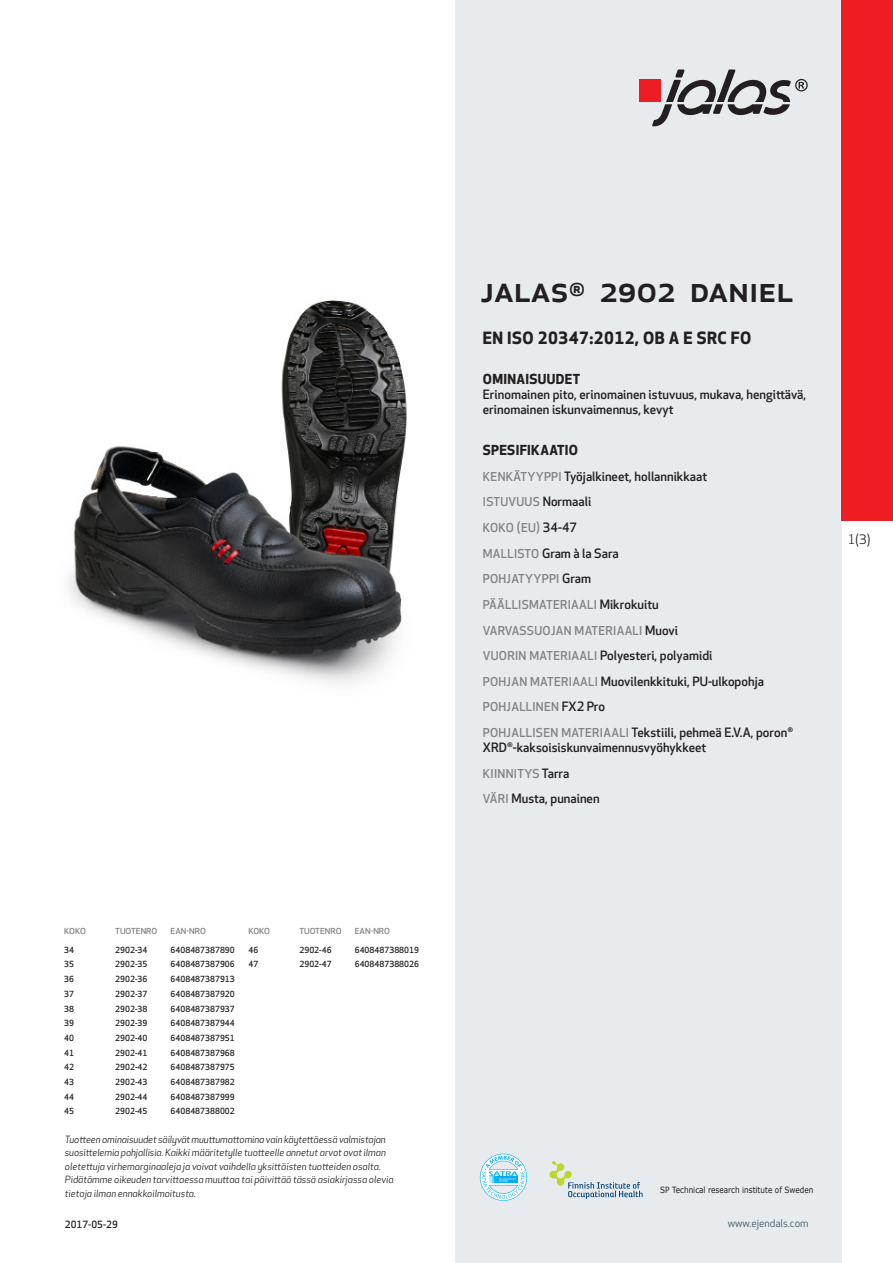
<style>
.page{position:relative;width:893px;height:1263px;background:#fff}
.page>*{position:absolute;margin:0;border:0;box-sizing:border-box;transform-origin:0 0}
.prodname{font:500 36px "Apex New";color:#231f20}
.Funktion_body{font:700 16.5px "Apex New";letter-spacing:.025em;color:#231f20}
.Funktion_body-2{font:700 13.5px "Apex New";letter-spacing:.025em;color:#231f20}
.t1{font:12.75px "Apex New";color:#231f20}
.Funktion_body-3{font:500 12.6px/15px "Apex New";color:#231f20}
.Funktion_body-4{font:500 12px "Apex New";letter-spacing:.025em;color:#808285}
.t2{font:10.5px "Apex New";color:#405968}
.t3{font:italic 9.75px/13.5px "Apex New";color:#231f20}
.Sidfot_datum{font:500 9.75px "Apex New";color:#231f20}
.t4{font:8.55px "Verdana";color:#231f20;scale:.85 1}
.ArticleTable_body{font:500 8.25px "Apex New";color:#231f20}
.ArticeTable_header{font:500 8.1px "Apex New";color:#808285;scale:1.06 1}
.s1{font-size:12px;color:#808285}
.s2{font-size:12.6px;color:#231f20}
</style>
<div class="page">
<div style="left:455px;top:0;width:387px;height:1263px;background:#e8ebee"></div>
<svg style="left:549px;top:1161px;width:94px;height:38px"></svg>
<svg style="left:480px;top:1154px;width:47px;height:47px"></svg>
<div style="left:639px;top:80px;width:22px;height:22px;background:#ee1d23"></div>
<svg style="left:652px;top:70px;width:156px;height:56px"></svg>
<div style="left:842px;top:0;width:51px;height:520px;background:#ee1d23"></div>
<img style="left:68px;top:300px;width:339px;height:383px">
<p class="ArticeTable_header" style="left:64px;top:925px;width:22px">KOKO</p>
<p class="ArticeTable_header" style="left:115px;top:925px;width:41px">TUOTENRO</p>
<p class="ArticeTable_header" style="left:171px;top:925px;width:35px">EAN-NRO</p>
<p class="ArticleTable_body" style="left:64px;top:944px;width:11px">34</p>
<p class="ArticleTable_body" style="left:115px;top:944px;width:34px">2902-34</p>
<p class="ArticleTable_body" style="left:171px;top:944px;width:66px">6408487387890</p>
<p class="ArticleTable_body" style="left:64px;top:959px;width:11px">35</p>
<p class="ArticleTable_body" style="left:115px;top:959px;width:34px">2902-35</p>
<p class="ArticleTable_body" style="left:171px;top:959px;width:66px">6408487387906</p>
<p class="ArticleTable_body" style="left:64px;top:973px;width:11px">36</p>
<p class="ArticleTable_body" style="left:115px;top:973px;width:34px">2902-36</p>
<p class="ArticleTable_body" style="left:171px;top:973px;width:66px">6408487387913</p>
<p class="ArticleTable_body" style="left:64px;top:988px;width:11px">37</p>
<p class="ArticleTable_body" style="left:115px;top:988px;width:34px">2902-37</p>
<p class="ArticleTable_body" style="left:171px;top:988px;width:66px">6408487387920</p>
<p class="ArticleTable_body" style="left:64px;top:1003px;width:11px">38</p>
<p class="ArticleTable_body" style="left:115px;top:1003px;width:34px">2902-38</p>
<p class="ArticleTable_body" style="left:171px;top:1003px;width:66px">6408487387937</p>
<p class="ArticleTable_body" style="left:64px;top:1018px;width:11px">39</p>
<p class="ArticleTable_body" style="left:115px;top:1018px;width:34px">2902-39</p>
<p class="ArticleTable_body" style="left:171px;top:1018px;width:66px">6408487387944</p>
<p class="ArticleTable_body" style="left:64px;top:1032px;width:11px">40</p>
<p class="ArticleTable_body" style="left:115px;top:1032px;width:34px">2902-40</p>
<p class="ArticleTable_body" style="left:171px;top:1032px;width:66px">6408487387951</p>
<p class="ArticleTable_body" style="left:64px;top:1047px;width:11px">41</p>
<p class="ArticleTable_body" style="left:115px;top:1047px;width:34px">2902-41</p>
<p class="ArticleTable_body" style="left:171px;top:1047px;width:66px">6408487387968</p>
<p class="ArticleTable_body" style="left:64px;top:1062px;width:11px">42</p>
<p class="ArticleTable_body" style="left:115px;top:1062px;width:34px">2902-42</p>
<p class="ArticleTable_body" style="left:171px;top:1062px;width:66px">6408487387975</p>
<p class="ArticleTable_body" style="left:64px;top:1076px;width:11px">43</p>
<p class="ArticleTable_body" style="left:115px;top:1076px;width:34px">2902-43</p>
<p class="ArticleTable_body" style="left:171px;top:1076px;width:66px">6408487387982</p>
<p class="ArticleTable_body" style="left:64px;top:1091px;width:11px">44</p>
<p class="ArticleTable_body" style="left:115px;top:1091px;width:34px">2902-44</p>
<p class="ArticleTable_body" style="left:171px;top:1091px;width:66px">6408487387999</p>
<p class="ArticleTable_body" style="left:64px;top:1106px;width:11px">45</p>
<p class="ArticleTable_body" style="left:115px;top:1106px;width:34px">2902-45</p>
<p class="ArticleTable_body" style="left:171px;top:1106px;width:66px">6408487388002</p>
<p class="ArticeTable_header" style="left:248px;top:925px;width:22px">KOKO</p>
<p class="ArticeTable_header" style="left:299px;top:925px;width:41px">TUOTENRO</p>
<p class="ArticeTable_header" style="left:355px;top:925px;width:35px">EAN-NRO</p>
<p class="ArticleTable_body" style="left:248px;top:944px;width:11px">46</p>
<p class="ArticleTable_body" style="left:299px;top:944px;width:34px">2902-46</p>
<p class="ArticleTable_body" style="left:355px;top:944px;width:66px">6408487388019</p>
<p class="ArticleTable_body" style="left:248px;top:959px;width:11px">47</p>
<p class="ArticleTable_body" style="left:299px;top:959px;width:34px">2902-47</p>
<p class="ArticleTable_body" style="left:355px;top:959px;width:66px">6408487388026</p>
<p class="t3" style="left:65px;top:1132px;width:330px">Tuotteen ominaisuudet säilyvät muuttumattomina vain käytettäessä valmistajan suosittelemia pohjallisia. Kaikki määritetylle tuotteelle annetut arvot ovat ilman oletettuja virhemarginaaleja ja voivat vaihdella yksittäisten tuotteiden osalta.<br>Pidätämme oikeuden tarvittaessa muuttaa tai päivittää tässä asiakirjassa olevia tietoja ilman ennakkoilmoitusta.</p>
<p class="Sidfot_datum" style="left:65px;top:1218px;width:54px">2017-05-29</p>
<p class="prodname" style="left:480px;top:265px;width:315px">JALAS<sup>®</sup> 2902 DANIEL</p>
<p class="Funktion_body" style="left:483px;top:326px;width:270px">EN ISO 20347:2012, OB A E SRC FO</p>
<p class="Funktion_body-2" style="left:483px;top:370px;width:99px">OMINAISUUDET</p>
<p class="Funktion_body-3" style="left:483px;top:387px;width:325px">Erinomainen pito, erinomainen istuvuus, mukava, hengittävä, erinomainen iskunvaimennus, kevyt</p>
<p class="Funktion_body-2" style="left:483px;top:440px;width:97px">SPESIFIKAATIO</p>
<p class="Funktion_body-3" style="left:483px;top:468px;width:226px"><span class="s1">KENKÄTYYPPI</span> Työjalkineet, hollannikkaat</p>
<p class="Funktion_body-4" style="left:483px;top:494px;width:110px">ISTUVUUS <span class="s2">Normaali</span></p>
<p class="Funktion_body-4" style="left:483px;top:520px;width:96px">KOKO (EU) <span class="s2">34-47</span></p>
<p class="Funktion_body-3" style="left:483px;top:545px;width:137px"><span class="s1">MALLISTO</span> Gram à la Sara</p>
<p class="Funktion_body-4" style="left:483px;top:571px;width:110px">POHJATYYPPI <span class="s2">Gram</span></p>
<p class="Funktion_body-4" style="left:483px;top:596px;width:177px">PÄÄLLISMATERIAALI <span class="s2">Mikrokuitu</span></p>
<p class="Funktion_body-4" style="left:483px;top:622px;width:197px">VARVASSUOJAN MATERIAALI <span class="s2">Muovi</span></p>
<p class="Funktion_body-3" style="left:483px;top:648px;width:231px"><span class="s1">VUORIN MATERIAALI</span> Polyesteri, polyamidi</p>
<p class="Funktion_body-3" style="left:483px;top:673px;width:283px"><span class="s1">POHJAN MATERIAALI</span> Muovilenkkituki, PU-ulkopohja</p>
<p class="Funktion_body-4" style="left:483px;top:699px;width:124px">POHJALLINEN <span class="s2">FX2 Pro</span></p>
<p class="Funktion_body-3" style="left:483px;top:725px;width:312px"><span class="s1">POHJALLISEN MATERIAALI</span> Tekstiili, pehmeä E.V.A, poron<sup>®<br></sup>XRD<sup>®</sup>-kaksoisiskunvaimennusvyöhykkeet</p>
<p class="Funktion_body-4" style="left:483px;top:765px;width:88px">KIINNITYS <span class="s2">Tarra</span></p>
<p class="Funktion_body-3" style="left:483px;top:791px;width:118px"><span class="s1">VÄRI</span> Musta, punainen</p>
<p class="t1" style="left:848px;top:531px;width:24px">1(3)</p>
<p class="t4" style="left:660px;top:1184px;width:182px">SP Technical research institute of Sweden</p>
<p class="t2" style="left:728px;top:1217px;width:82px">www.ejendals.com</p>
</div>
